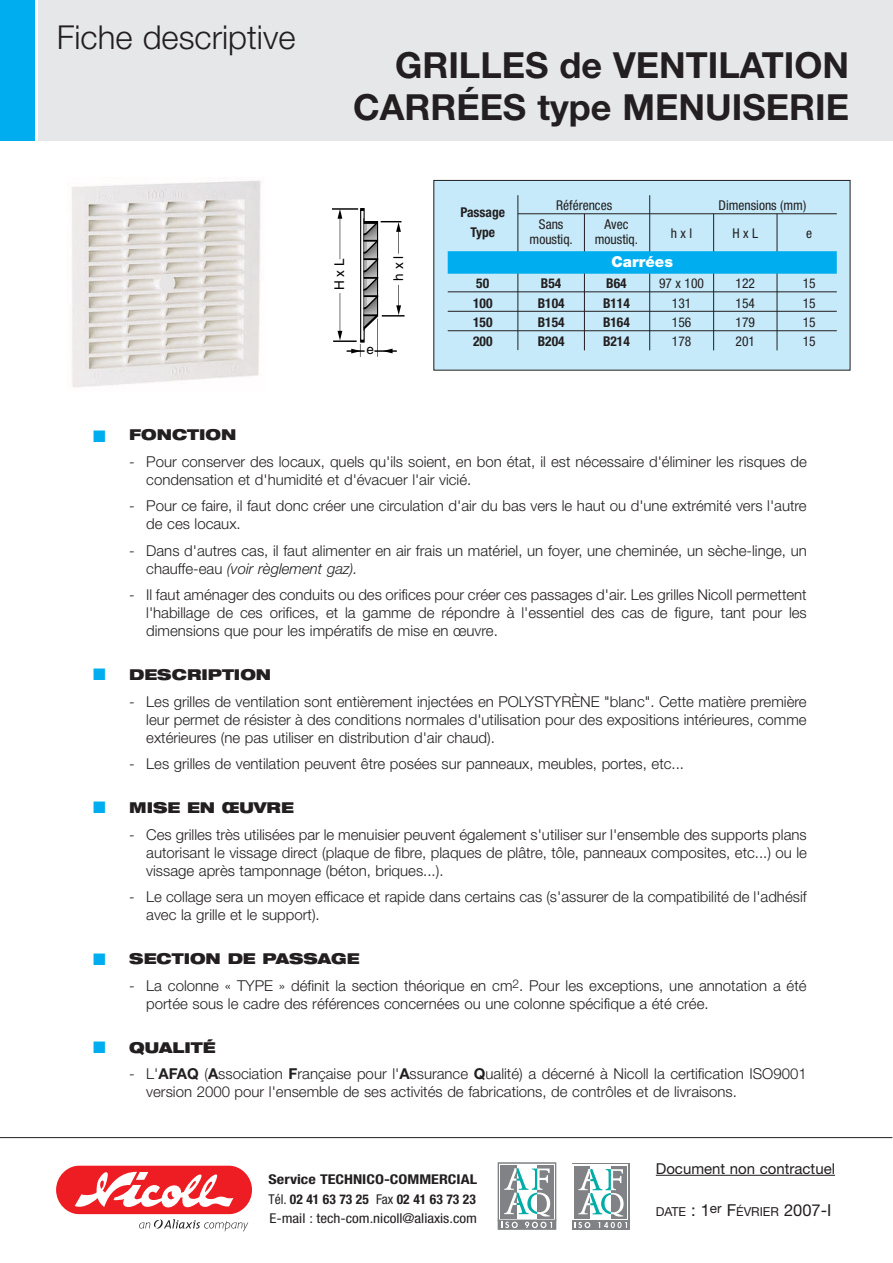
<style>
.page{position:relative;width:893px;height:1263px;background:#fff}
.page>*{position:absolute;margin:0;border:0;box-sizing:border-box;transform-origin:0 0}
.t1{font:700 36px/42px "Helvetica Neue";color:#231f20;text-align:right}
.t2{font:300 33px "Helvetica Neue";color:#231f20}
.t3{font:16.5px "Zapf Dingbats ITC";color:#00aeef}
.t4{font:300 15px/18px "Helvetica Neue";color:#231f20}
.t5{font:900 expanded 15px "Helvetica Neue";color:#231f20}
.t6{font:15px "Helvetica Neue";color:#231f20}
.t7{font:900 15px "Helvetica Neue";color:#fff}
.t8{font:condensed 13.5px "Helvetica Neue";color:#231f20}
.t9{font:700 condensed 13.5px/19.5px "Helvetica Neue";color:#231f20;text-align:justify;scale:1.19 1}
.t10{font:700 condensed 13.5px "Helvetica Neue";color:#231f20}
.t11{font:13.5px "Helvetica";letter-spacing:.28em;color:#000}
.t12{font:12.3px "Helvetica Neue";color:#231f20}
.s1{font-style:italic}
.s2{font-weight:700}
.s3{font-weight:400}
.s4{font-size:16.5px}
</style>
<div class="page">
<div style="left:38px;top:0;width:855px;height:140px;background:#e6e7e9"></div>
<img style="left:72px;top:180px;width:189px;height:208px">
<svg style="left:332px;top:208px;width:73px;height:149px"></svg>
<svg style="left:56px;top:1165px;width:196px;height:66px"></svg>
<hr style="left:0;top:1137px;width:892px;height:1px;background:#231f20">
<div style="left:498px;top:1220px;width:58px;height:9px;background:#808285"></div>
<div style="left:498px;top:1220px;width:58px;height:10px;border:1px solid #808285"></div>
<svg style="left:500px;top:1165px;width:54px;height:54px"></svg>
<div style="left:498px;top:1162px;width:58px;height:59px;border:1px solid #808285"></div>
<div style="left:500px;top:1165px;width:16px;height:53px;background:#808285"></div>
<div style="left:537px;top:1165px;width:17px;height:53px;background:#808285"></div>
<svg style="left:504px;top:1168px;width:46px;height:48px"></svg>
<svg style="left:501px;top:1222px;width:17px;height:6px"></svg>
<svg style="left:525px;top:1222px;width:27px;height:6px"></svg>
<div style="left:572px;top:1163px;width:57px;height:66px;background:#808285"></div>
<svg style="left:573px;top:1164px;width:55px;height:56px"></svg>
<div style="left:574px;top:1166px;width:16px;height:52px;background:#808285"></div>
<div style="left:611px;top:1166px;width:16px;height:52px;background:#808285"></div>
<svg style="left:578px;top:1169px;width:46px;height:47px"></svg>
<svg style="left:574px;top:1222px;width:16px;height:6px"></svg>
<svg style="left:598px;top:1222px;width:29px;height:6px"></svg>
<hr style="left:656px;top:1175px;width:179px;height:1px;background:#231f20">
<div style="left:0;top:0;width:34px;height:140px;background:#00aeef"></div>
<div style="left:434px;top:180px;width:416px;height:190px;background:#c6eafa"></div>
<div style="left:433px;top:180px;width:417px;height:190px;border:1px solid #231f20"></div>
<hr style="left:517px;top:195px;width:1px;height:155px;background:#231f20">
<hr style="left:584px;top:214px;width:1px;height:136px;background:#231f20">
<hr style="left:649px;top:195px;width:1px;height:155px;background:#231f20">
<hr style="left:713px;top:214px;width:1px;height:136px;background:#231f20">
<hr style="left:777px;top:214px;width:1px;height:136px;background:#231f20">
<hr style="left:518px;top:213px;width:319px;height:1px;background:#231f20">
<div style="left:448px;top:251px;width:389px;height:23px;background:#00aeef"></div>
<hr style="left:448px;top:291px;width:389px;height:1px;background:#231f20">
<hr style="left:448px;top:311px;width:389px;height:1px;background:#231f20">
<hr style="left:448px;top:330px;width:389px;height:1px;background:#231f20">
<h2 class="t2" style="left:57px;top:25px;width:240px">Fiche descriptive</h2>
<h1 class="t1" style="left:353px;top:47px;width:497px">GRILLES de VENTILATION<br>CARRÉES type MENUISERIE</h1>
<p class="t11" style="left:334px;top:290px;width:33px;rotate:-90deg">HxL</p>
<p class="t11" style="left:393px;top:281px;width:26px;rotate:-90deg">hxl</p>
<p class="t11" style="left:367px;top:344px;width:9px">e</p>
<p class="t10" style="left:460px;top:208px;width:46px">Passage</p>
<p class="t10" style="left:470px;top:227px;width:26px">Type</p>
<p class="t8" style="left:556px;top:200px;width:57px">Références</p>
<p class="t8" style="left:718px;top:200px;width:89px">Dimensions (mm)</p>
<p class="t8" style="left:539px;top:220px;width:26px">Sans</p>
<p class="t8" style="left:604px;top:220px;width:25px">Avec</p>
<p class="t8" style="left:671px;top:229px;width:23px">hxl</p>
<p class="t8" style="left:732px;top:229px;width:27px">H x L</p>
<p class="t8" style="left:806px;top:229px;width:7px">e</p>
<p class="t7" style="left:612px;top:256px;width:63px">Carrées</p>
<p class="t8" style="left:530px;top:235px;width:45px">moustiq.</p>
<p class="t8" style="left:595px;top:235px;width:45px">moustiq.</p>
<p class="t10" style="left:476px;top:278px;width:14px">50</p>
<p class="t10" style="left:541px;top:278px;width:22px">B54</p>
<p class="t10" style="left:606px;top:278px;width:22px">B64</p>
<p class="t8" style="left:659px;top:278px;width:47px">97 x 100</p>
<p class="t8" style="left:736px;top:278px;width:21px">122</p>
<p class="t8" style="left:803px;top:278px;width:14px">15</p>
<p class="t10" style="left:473px;top:298px;width:21px">100</p>
<p class="t10" style="left:538px;top:298px;width:28px">B104</p>
<p class="t10" style="left:603px;top:298px;width:28px">B114</p>
<p class="t8" style="left:672px;top:298px;width:21px">131</p>
<p class="t8" style="left:736px;top:298px;width:21px">154</p>
<p class="t8" style="left:803px;top:298px;width:14px">15</p>
<p class="t10" style="left:473px;top:317px;width:21px">150</p>
<p class="t10" style="left:538px;top:317px;width:28px">B154</p>
<p class="t10" style="left:603px;top:317px;width:28px">B164</p>
<p class="t8" style="left:672px;top:317px;width:21px">156</p>
<p class="t8" style="left:736px;top:317px;width:21px">179</p>
<p class="t8" style="left:803px;top:317px;width:14px">15</p>
<p class="t10" style="left:473px;top:337px;width:21px">200</p>
<p class="t10" style="left:538px;top:337px;width:28px">B204</p>
<p class="t10" style="left:603px;top:337px;width:28px">B214</p>
<p class="t8" style="left:672px;top:337px;width:21px">178</p>
<p class="t8" style="left:736px;top:337px;width:21px">201</p>
<p class="t8" style="left:803px;top:337px;width:14px">15</p>
<p class="t3" style="left:93px;top:426px;width:14px">■</p>
<p class="t3" style="left:93px;top:665px;width:14px">■</p>
<p class="t3" style="left:93px;top:798px;width:14px">■</p>
<p class="t3" style="left:93px;top:950px;width:14px">■</p>
<p class="t3" style="left:93px;top:1038px;width:14px">■</p>
<p class="t5" style="left:129px;top:429px;width:109px">FONCTION</p>
<p class="t4" style="left:146px;top:454px;width:662px;text-indent:-17px">- Pour conserver des locaux, quels qu'ils soient, en bon état, il est nécessaire d'éliminer les risques de condensation et d'humidité et d'évacuer l'air vicié.</p>
<p class="t4" style="left:146px;top:498px;width:662px;text-indent:-17px">- Pour ce faire, il faut donc créer une circulation d'air du bas vers le haut ou d'une extrémité vers l'autre de ces locaux.</p>
<p class="t4" style="left:146px;top:543px;width:662px;text-indent:-17px">- Dans d'autres cas, il faut alimenter en air frais un matériel, un foyer, une cheminée, un sèche-linge, un chauffe-eau <span class="s1">(voir règlement gaz).</span></p>
<p class="t4" style="left:146px;top:587px;width:662px;text-align:justify;text-indent:-17px">- Il faut aménager des conduits ou des orifices pour créer ces passages d'air. Les grilles Nicoll permettent l'habillage de ces orifices, et la gamme de répondre à l'essentiel des cas de figure, tant pour les dimensions que pour les impératifs de mise en œuvre.</p>
<p class="t5" style="left:129px;top:669px;width:143px">DESCRIPTION</p>
<p class="t4" style="left:146px;top:694px;width:662px;text-align:justify;text-indent:-17px">- Les grilles de ventilation sont entièrement injectées en POLYSTYRÈNE "blanc". Cette matière première leur permet de résister à des conditions normales d'utilisation pour des expositions intérieures, comme extérieures (ne pas utiliser en distribution d'air chaud).</p>
<p class="t4" style="left:129px;top:756px;width:556px">- Les grilles de ventilation peuvent être posées sur panneaux, meubles, portes, etc...</p>
<p class="t5" style="left:129px;top:802px;width:166px">MISE EN ŒUVRE</p>
<p class="t4" style="left:146px;top:827px;width:662px;text-align:justify;text-indent:-17px">- Ces grilles très utilisées par le menuisier peuvent également s'utiliser sur l'ensemble des supports plans autorisant le vissage direct (plaque de fibre, plaques de plâtre, tôle, panneaux composites, etc...) ou le vissage après tamponnage (béton, briques...).</p>
<p class="t4" style="left:146px;top:889px;width:662px;text-indent:-17px">- Le collage sera un moyen efficace et rapide dans certains cas (s'assurer de la compatibilité de l'adhésif avec la grille et le support).</p>
<p class="t5" style="left:129px;top:953px;width:232px">SECTION DE PASSAGE</p>
<p class="t4" style="left:146px;top:978px;width:662px;text-indent:-17px">- La colonne « TYPE » définit la section théorique en cm<sup>2</sup>. Pour les exceptions, une annotation a été portée sous le cadre des références concernées ou une colonne spécifique a été crée.</p>
<p class="t5" style="left:129px;top:1041px;width:88px">QUALITÉ</p>
<p class="t4" style="left:146px;top:1066px;width:662px;text-indent:-17px">- L'<span class="s2">AFAQ</span> (<span class="s2">A</span>ssociation <span class="s2">F</span>rançaise pour l'<span class="s2">A</span>ssurance <span class="s2">Q</span>ualité) a décerné à Nicoll la certification ISO9001 version 2000 pour l'ensemble de ses activités de fabrications, de contrôles et de livraisons.</p>
<p class="t9" style="left:269px;top:1171px;width:177px">Service TECHNICO-COMMERCIAL <span class="s3">Tél.</span> 02 41 63 73 25 <span class="s3">Fax</span> 02 41 63 73 23<br><span class="s3">E-mail : tech-com.nicoll@aliaxis.com</span></p>
<p class="t6" style="left:656px;top:1163px;width:181px">Document non contractuel</p>
<p class="t12" style="left:656px;top:1207px;width:177px">DATE <span class="s4">: 1</span><sup>er</sup> <span class="s4">F</span>ÉVRIER <span class="s4">2007-I</span></p>
</div>
